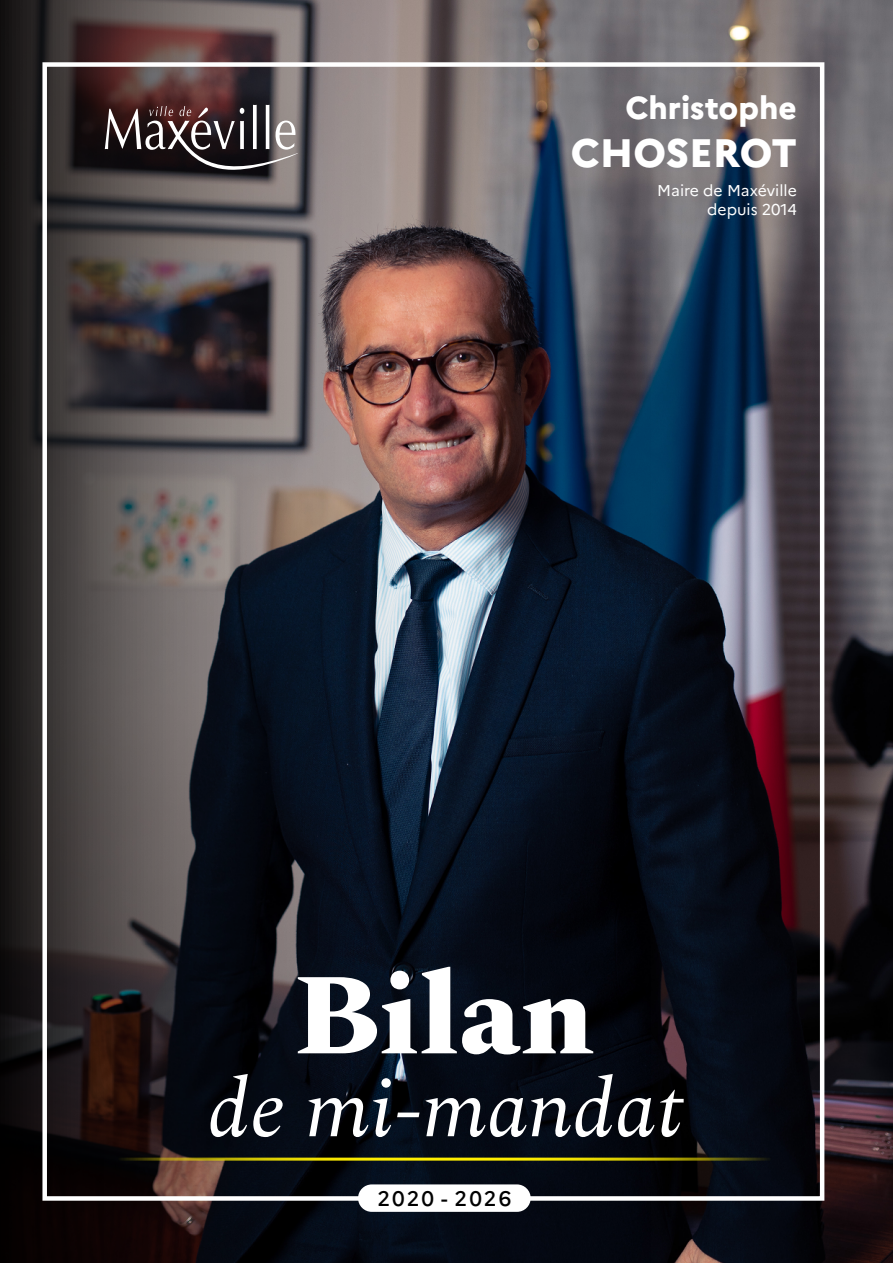
<style>
.page{position:relative;width:893px;height:1263px;background:#fff}
.page>*{position:absolute;margin:0;border:0;box-sizing:border-box;transform-origin:0 0}
.t1{font:800 115.35px "Spectral";color:#fff}
.t2{font:italic 82.95px "Spectral";color:#fff}
.t3{font:800 39.6px "Marianne";color:#fff}
.t4{font:800 31.8px "Marianne";color:#fff}
.t5{font:500 21px "Marianne";letter-spacing:.1em;color:#000}
.t6{font:15.75px/18.9px "Marianne";color:#fff;text-align:right}
</style>
<div class="page">
<img style="left:0;top:0;width:893px;height:1263px">
<div style="left:42px;top:62px;width:782px;height:1139px;border:4px solid #fff"></div>
<svg style="left:105px;top:105px;width:196px;height:66px;background:#554b4c"></svg>
<hr style="left:118px;top:1157px;width:653px;height:3px;background:#fe0">
<div style="left:358px;top:1184px;width:173px;height:28px;background:#fff;border-radius:14px"></div>
<h3 class="t4" style="left:625px;top:83px;width:173px">Christophe</h3>
<h3 class="t3" style="left:571px;top:122px;width:227px">CHOSEROT</h3>
<p class="t6" style="left:657px;top:180px;width:141px">Maire de Maxéville depuis 2014</p>
<h1 class="t1" style="left:294px;top:931px;width:302px">Bilan</h1>
<h2 class="t2" style="left:206px;top:1048px;width:477px">de mi-mandat</h2>
<h3 class="t5" style="left:377px;top:1182px;width:135px">2020 - 2026</h3>
</div>
